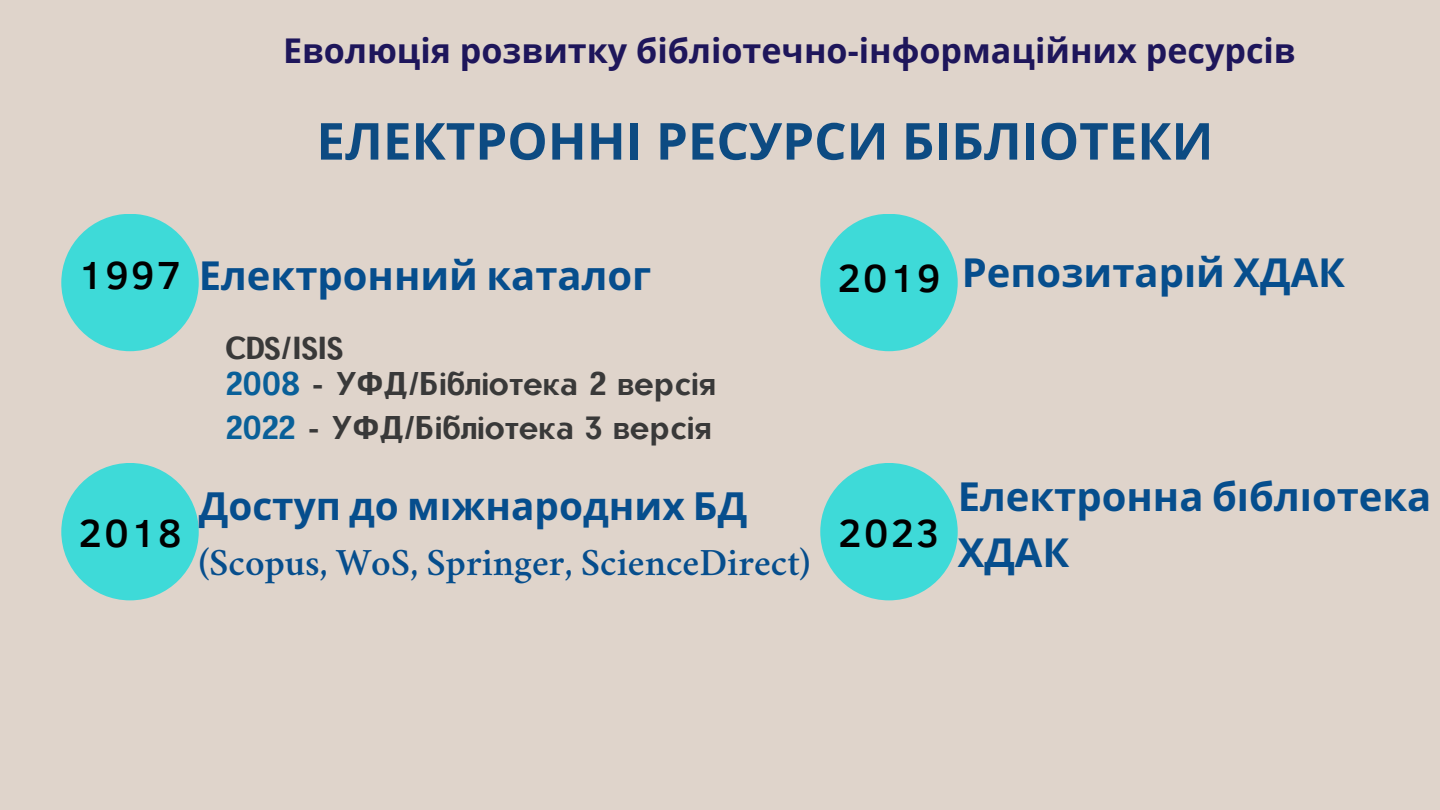
<style>
.page{position:relative;width:1440px;height:810px;background:#dfd4cb}
.page>*{position:absolute;margin:0;border:0;box-sizing:border-box;transform-origin:0 0}
.t1{font:700 51px "Open Sans";color:#0d4b82}
.t2{font:500 40.2px "Clear Sans";letter-spacing:.05em;color:#000}
.t3{font:700 40px/56.2px "Noto Sans";color:#064e8d}
.t4{font:600 38.8px/54.5px "Crimson";color:#064e8d}
.t5{font:700 34.1px "Open Sans";color:#1e165b}
.t6{font:32px "CAT Neuzeit";color:#393939}
.t7{font:31px "CAT Neuzeit";color:#393939}
.s1{font-family:"Clear Sans";font-weight:500;font-size:40.2px;color:#000}
.s2{color:#096099}
.s3{font-family:"Noto Sans";font-weight:700}
</style>
<div class="page">
<div style="left:61px;top:214px;width:138px;height:137px;background:#3edad8;border-radius:50%"></div>
<div style="left:820px;top:214px;width:138px;height:137px;background:#3edad8;border-radius:50%"></div>
<div style="left:820px;top:463px;width:138px;height:137px;background:#3edad8;border-radius:50%"></div>
<div style="left:61px;top:463px;width:138px;height:137px;background:#3edad8;border-radius:50%"></div>
<p class="t5" style="left:283px;top:27px;width:1014px">Еволюція розвитку бібліотечно-інформаційних ресурсів</p>
<p class="t1" style="left:316px;top:105px;width:899px">ЕЛЕКТРОННІ РЕСУРСИ БІБЛІОТЕКИ</p>
<p class="t3" style="left:79px;top:247px;width:574px"><span class="s1">1997</span> Електронний каталог</p>
<p class="t7" style="left:226px;top:328px;width:119px">CDS/ISIS</p>
<p class="t6" style="left:226px;top:364px;width:491px"><span class="s2">2008</span> - УФД/Бібліотека 2 версія</p>
<p class="t6" style="left:226px;top:408px;width:487px"><span class="s2">2022</span> - УФД/Бібліотека 3 версія</p>
<p class="t2" style="left:79px;top:504px;width:104px">2018</p>
<p class="t4" style="left:199px;top:485px;width:613px"><span class="s3">Доступ до міжнародних БД </span>(Scopus, WoS, Springer, ScienceDirect)</p>
<p class="t2" style="left:837px;top:249px;width:104px">2019</p>
<p class="t3" style="left:962px;top:243px;width:385px">Репозитарі й ХДАК</p>
<p class="t2" style="left:838px;top:504px;width:103px">2023</p>
<p class="t3" style="left:958px;top:467px;width:475px">Електронна бібліотека<br>ХДАК</p>
</div>
